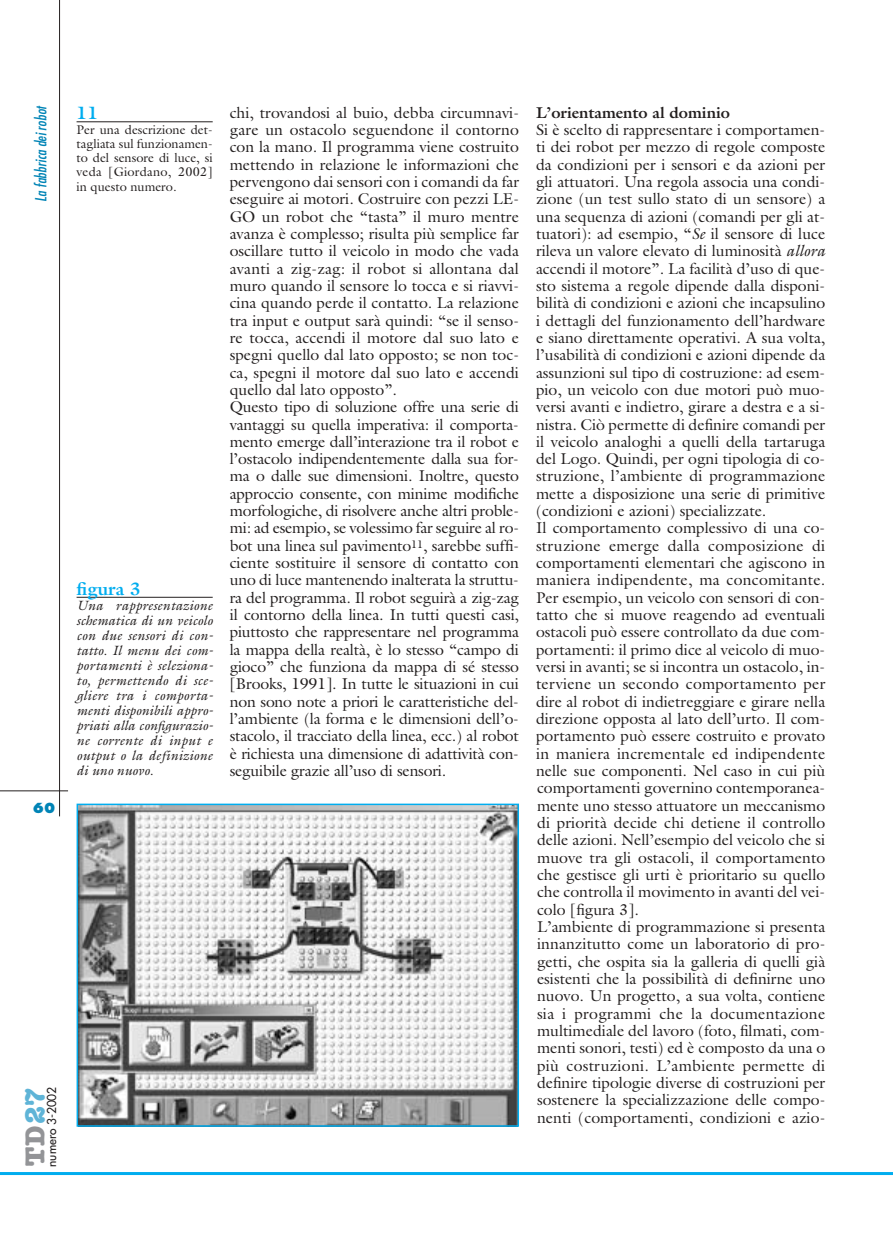
<style>
.page{position:relative;width:893px;height:1233px;background:#fff}
.page>*{position:absolute;margin:0;border:0;box-sizing:border-box;transform-origin:0 0}
.t1{font:700 27.45px "American Typewriter";color:#939497}
.t2{font:700 18px "Galliard";color:#00adef}
.t3{font:15.75px/17.4px "Galliard";color:#231f1f}
.t4{font:700 15.75px "Galliard";color:#231f1f}
.t5{font:italic condensed 15px "Futura";color:#0084b6}
.t6{font:italic 13.5px/15px "Galliard";letter-spacing:.015em;color:#231f1f;text-align:justify}
.t7{font:800 13.5px "Futura";color:#0084b6}
.t8{font:12.75px/14.2px "Galliard";color:#231f1f;text-align:justify}
.t9{font:12px "Futura";color:#231f1f}
.s1{color:#5fb4d7}
.s2{font-style:italic}
</style>
<div class="page">
<hr style="left:0;top:1172px;width:892px;height:3px;background:#00adef">
<hr style="left:59px;top:0;width:1px;height:816px;background:#231f1f">
<hr style="left:0;top:790px;width:68px;height:1px;background:#231f1f">
<img style="left:80px;top:807px;width:436px;height:317px">
<div style="left:77px;top:804px;width:442px;height:323px;border:2px solid #00adef"></div>
<hr style="left:77px;top:597px;width:136px;height:1px;background:#231f1f">
<hr style="left:77px;top:121px;width:136px;height:1px;background:#231f1f">
<p class="t5" style="left:34px;top:202px;width:98px;rotate:-90deg">La fabbrica dei robot</p>
<p class="t7" style="left:33px;top:802px;width:24px">60</p>
<h1 class="t1" style="left:26px;top:1166px;width:79px;rotate:-90deg">TD<span class="s1">27</span></h1>
<p class="t9" style="left:46px;top:1167px;width:82px;rotate:-90deg">numero 3-2002</p>
<p class="t2" style="left:77px;top:106px;width:23px">11</p>
<p class="t8" style="left:77px;top:123px;width:138px">Per una descrizione det&shy;tagliata sul funzionamen&shy;to del sensore di luce, si veda [Giordano, 2002] in questo numero.</p>
<p class="t2" style="left:77px;top:582px;width:66px">figura 3</p>
<p class="t6" style="left:77px;top:599px;width:138px">Una rappresentazione schematica di un veicolo con due sensori di con&shy;tatto. Il menu dei com&shy;portamenti è seleziona&shy;to, permettendo di sce&shy;gliere tra i comporta&shy;menti disponibili appro&shy;priati alla configurazio&shy;ne corrente di input e output o la definizione di uno nuovo.</p>
<p class="t3" style="left:230px;top:105px;width:291px">chi, trovandosi al buio, debba circumnavi&shy;gare un ostacolo seguendone il contorno con la mano. Il programma viene costruito mettendo in relazione le informazioni che pervengono dai sensori con i comandi da far eseguire ai motori. Costruire con pezzi LE-GO un robot che “tasta” il muro mentre avanza è complesso; risulta più semplice far oscillare tutto il veicolo in modo che vada avanti a zig-zag: il robot si allontana dal muro quando il sensore lo tocca e si riavvi&shy;cina quando perde il contatto. La relazione tra input e output sarà quindi: “se il senso&shy;re tocca, accendi il motore dal suo lato e spegni quello dal lato opposto; se non toc&shy;ca, spegni il motore dal suo lato e accendi quello dal lato opposto”.<br>Questo tipo di soluzione offre una serie di vantaggi su quella imperativa: il comporta&shy;mento emerge dall’interazione tra il robot e l’ostacolo indipendentemente dalla sua for&shy;ma o dalle sue dimensioni. Inoltre, questo approccio consente, con minime modifiche morfologiche, di risolvere anche altri proble&shy;mi: ad esempio, se volessimo far seguire al ro&shy;bot una linea sul pavimento<sup>11</sup>, sarebbe suffi&shy;ciente sostituire il sensore di contatto con uno di luce mantenendo inalterata la struttu&shy;ra del programma. Il robot seguirà a zig-zag il contorno della linea. In tutti questi casi, piuttosto che rappresentare nel programma la mappa della realtà, è lo stesso “campo di gioco” che funziona da mappa di sé stesso [Brooks, 1991]. In tutte le situazioni in cui non sono note a priori le caratteristiche del&shy;l’ambiente (la forma e le dimensioni dell’o&shy;stacolo, il tracciato della linea, ecc.) al robot è richiesta una dimensione di adattività con&shy;seguibile grazie all’uso di sensori.</p>
<p class="t4" style="left:536px;top:106px;width:195px">L’orientamento al dominio</p>
<p class="t3" style="left:536px;top:123px;width:291px">Si è scelto di rappresentare i comportamen&shy;ti dei robot per mezzo di regole composte da condizioni per i sensori e da azioni per gli attuatori. Una regola associa una condi&shy;zione (un test sullo stato di un sensore) a una sequenza di azioni (comandi per gli at&shy;tuatori): ad esempio, “<span class="s2">Se</span> il sensore di luce rileva un valore elevato di luminosità <span class="s2">allora </span>accendi il motore”. La facilità d’uso di que&shy;sto sistema a regole dipende dalla disponi&shy;bilità di condizioni e azioni che incapsulino i dettagli del funzionamento dell’hardware e siano direttamente operativi. A sua volta, l’usabilità di condizioni e azioni dipende da assunzioni sul tipo di costruzione: ad esem&shy;pio, un veicolo con due motori può muo&shy;versi avanti e indietro, girare a destra e a si&shy;nistra. Ciò permette di definire comandi per il veicolo analoghi a quelli della tartaruga del Logo. Quindi, per ogni tipologia di co&shy;struzione, l’ambiente di programmazione mette a disposizione una serie di primitive (condizioni e azioni) specializzate.<br>Il comportamento complessivo di una co&shy;struzione emerge dalla composizione di comportamenti elementari che agiscono in maniera indipendente, ma concomitante.<br>Per esempio, un veicolo con sensori di con&shy;tatto che si muove reagendo ad eventuali ostacoli può essere controllato da due com&shy;portamenti: il primo dice al veicolo di muo&shy;versi in avanti; se si incontra un ostacolo, in&shy;terviene un secondo comportamento per dire al robot di indietreggiare e girare nella direzione opposta al lato dell’urto. Il com&shy;portamento può essere costruito e provato in maniera incrementale ed indipendente nelle sue componenti. Nel caso in cui più comportamenti governino contemporanea&shy;mente uno stesso attuatore un meccanismo di priorità decide chi detiene il controllo delle azioni. Nell’esempio del veicolo che si muove tra gli ostacoli, il comportamento che gestisce gli urti è prioritario su quello che controlla il movimento in avanti del vei&shy;colo [figura 3].<br>L’ambiente di programmazione si presenta innanzitutto come un laboratorio di pro&shy;getti, che ospita sia la galleria di quelli già esistenti che la possibilità di definirne uno nuovo. Un progetto, a sua volta, contiene sia i programmi che la documentazione multimediale del lavoro (foto, filmati, com&shy;menti sonori, testi) ed è composto da una o più costruzioni. L’ambiente permette di definire tipologie diverse di costruzioni per sostenere la specializzazione delle compo&shy;nenti (comportamenti, condizioni e azio-</p>
</div>
